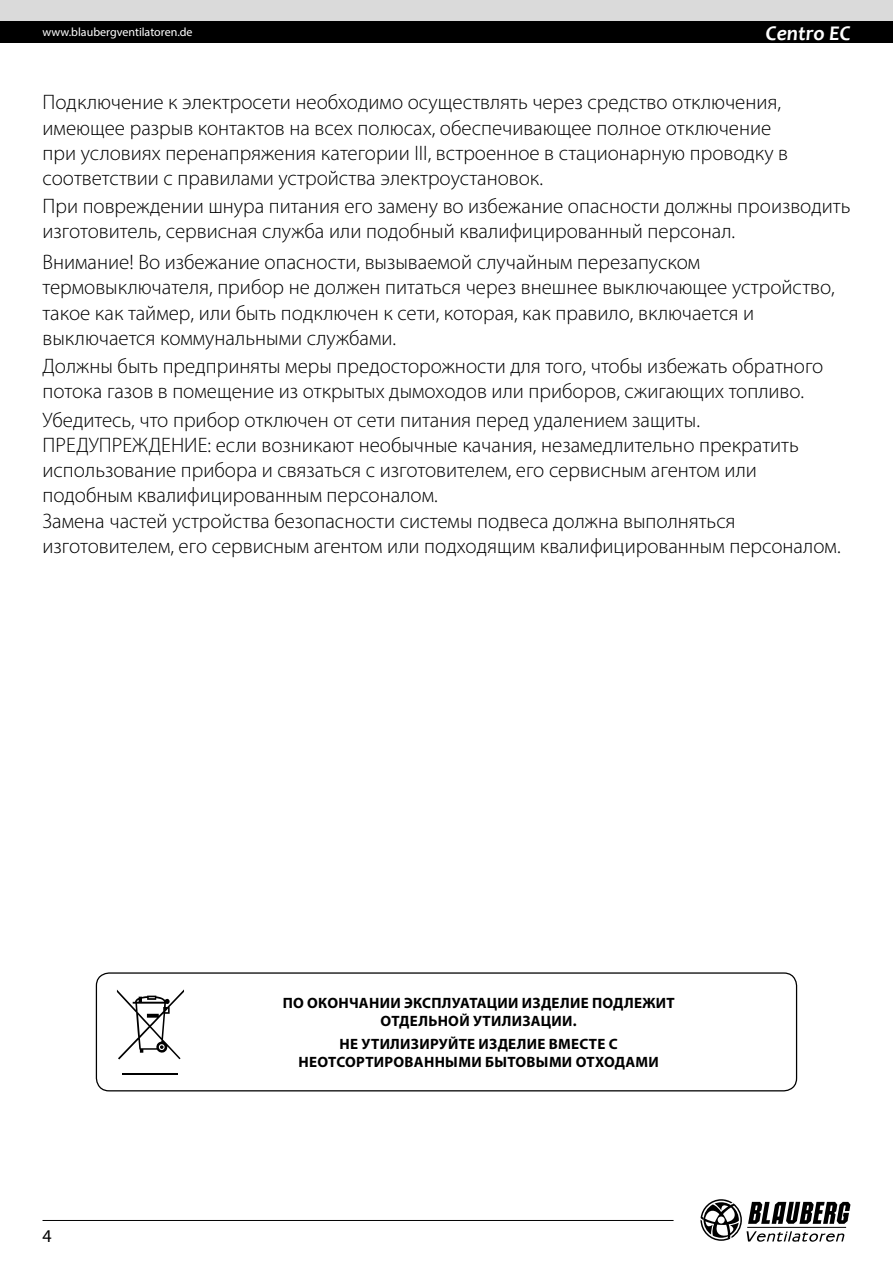
<style>
.page{position:relative;width:893px;height:1263px;background:#fff}
.page>*{position:absolute;margin:0;border:0;box-sizing:border-box;transform-origin:0 0}
.t1{font:300 21px/25.2px "Myriad Pro";color:#000}
.t2{font:italic 700 21px "Candara";color:#fff}
.t3{font:18px "Myriad Pro";color:#000}
.t4{font:700 15px/18px "Myriad Pro";letter-spacing:.02em;color:#000;text-align:center}
.t5{font:12px "Myriad Pro";color:#fff}
</style>
<div class="page">
<div style="left:0;top:0;width:893px;height:21px;background:#dadada"></div>
<div style="left:0;top:21px;width:893px;height:22px;background:#000"></div>
<svg style="left:700px;top:1199px;width:150px;height:43px"></svg>
<hr style="left:43px;top:1220px;width:631px;height:1px;background:#000">
<div style="left:96px;top:972px;width:701px;height:119px;border:1px solid #000;border-radius:13px"></div>
<svg style="left:117px;top:989px;width:67px;height:70px"></svg>
<hr style="left:123px;top:1073px;width:55px;height:1px;background:#000">
<p class="t5" style="left:43px;top:25px;width:152px">www.blaubergventilatoren.de</p>
<p class="t2" style="left:766px;top:20px;width:86px">Centro EC</p>
<p class="t1" style="left:43px;top:90px;width:747px">Подключение к электросети необходимо осуществлять через средство отключения, имеющее разрыв контактов на всех полюсах, обеспечивающее полное отключение при условиях перенапряжения категории III, встроенное в стационарную проводку в соответствии с правилами устройства электроустановок.</p>
<p class="t1" style="left:43px;top:193px;width:809px">При повреждении шнура питания его замену во избежание опасности должны производить изготовитель, сервисная служба или подобный квалифицированный персонал.</p>
<p class="t1" style="left:43px;top:250px;width:794px">Внимание! Во избежание опасности, вызываемой случайным перезапуском термовыключателя, прибор не должен питаться через внешнее выключающее устройство, такое как таймер, или быть подключен к сети, которая, как правило, включается и выключается коммунальными службами.</p>
<p class="t1" style="left:43px;top:354px;width:782px">Должны быть предприняты меры предосторожности для того, чтобы избежать обратного потока газов в помещение из открытых дымоходов или приборов, сжигающих топливо.</p>
<p class="t1" style="left:43px;top:408px;width:800px">Убедитесь, что прибор отключен от сети питания перед удалением защиты.<br>ПРЕДУПРЕЖДЕНИЕ: если возникают необычные качания, незамедлительно прекратить использование прибора и связаться с изготовителем, его сервисным агентом или подобным квалифицированным персоналом.<br>Замена частей устройства безопасности системы подвеса должна выполняться изготовителем, его сервисным агентом или подходящим квалифицированным персоналом.</p>
<p class="t3" style="left:43px;top:1224px;width:11px">4</p>
<p class="t4" style="left:283px;top:994px;width:393px">ПО ОКОНЧАНИИ ЭКСПЛУАТАЦИИ ИЗДЕЛИЕ ПОДЛЕЖИТ<br>ОТДЕЛЬНОЙ УТИЛИЗАЦИИ.</p>
<p class="t4" style="left:298px;top:1034px;width:362px">НЕ УТИЛИЗИРУЙТЕ ИЗДЕЛИЕ ВМЕСТЕ С<br>НЕОТСОРТИРОВАННЫМИ БЫТОВЫМИ ОТХОДАМИ</p>
</div>
